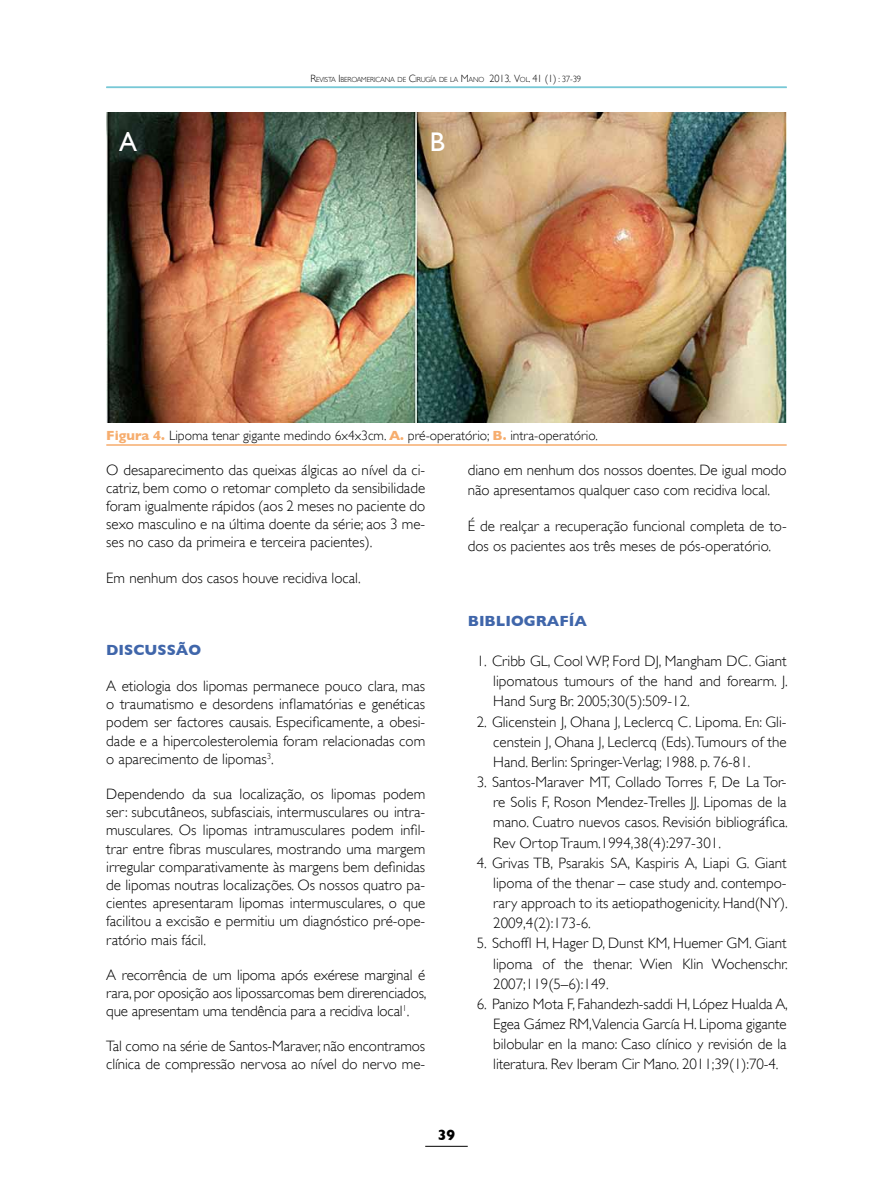
<style>
.page{position:relative;width:893px;height:1191px;background:#fff}
.page>*{position:absolute;margin:0;border:0;box-sizing:border-box;transform-origin:0 0}
.ENUNCIADO_PÁRRAFO_AZ{font:27px "Gill Sans";color:#fff}
.PÁRRAFO{font:300 15px/18.1px "Gill Sans";color:#000;text-align:justify}
.BILIOGRAFÍA{font:300 15px/20.1px "Gill Sans";color:#000;text-align:justify}
.ENUNCIADO_PÁRRAFO_AZ-2{font:700 15px "Gill Sans";color:#4066aa}
.t1{font:700 15px "Gill Sans";color:#000}
.PIE_FIGURAS{font:300 13.5px "Gill Sans";color:#000}
.d-Títulos{font:300 7.35px "Gill Sans";letter-spacing:-.02em;color:#000}
.s1{font-size:10.5px}
.s2{font-size:9px}
.s3{font-weight:700;color:#f6ad6e}
</style>
<div class="page">
<hr style="left:425px;top:1146px;width:43px;height:1px;background:#000">
<hr style="left:106px;top:87px;width:681px;height:1px;background:#77c8d6">
<img style="left:106px;top:113px;width:681px;height:309px">
<hr style="left:106px;top:444px;width:681px;height:2px;background:#f6ad6e">
<p class="d-Títulos" style="left:310px;top:76px;width:272px"><span class="s1">R</span>EVISTA <span class="s1">I</span> BEROAMERICANA DE <span class="s1">C</span>IRUGÍA DE LA <span class="s1">M</span>ANO <span class="s1">2013. V</span>OL<span class="s1">. 41 (1)</span> <span class="s2">: 37-39</span></p>
<p class="ENUNCIADO_PÁRRAFO_AZ" style="left:119px;top:126px;width:20px">A</p>
<p class="ENUNCIADO_PÁRRAFO_AZ" style="left:430px;top:126px;width:17px">B</p>
<p class="PIE_FIGURAS" style="left:106px;top:428px;width:493px"><span class="s3">Figura 4.</span> Lipoma tenar gigante medindo 6x4x3cm. <span class="s3">A.</span> pré-operatório; <span class="s3">B.</span> intra-operatório.</p>
<p class="PÁRRAFO" style="left:106px;top:460px;width:320px">O desaparecimento das queixas álgicas ao nível da ci&shy;catriz, bem como o retomar completo da sensibilidade foram igualmente rápidos (aos 2 meses no paciente do sexo masculino e na última doente da série; aos 3 me&shy;ses no caso da primeira e terceira pacientes).</p>
<p class="PÁRRAFO" style="left:106px;top:568px;width:256px">Em nenhum dos casos houve recidiva local.</p>
<p class="ENUNCIADO_PÁRRAFO_AZ-2" style="left:106px;top:641px;width:96px">DISCUSSÃO</p>
<p class="PÁRRAFO" style="left:106px;top:677px;width:320px">A etiologia dos lipomas permanece pouco clara, mas o traumatismo e desordens inflamatórias e genéticas podem ser factores causais. Especificamente, a obesi&shy;dade e a hipercolesterolemia foram relacionadas com o aparecimento de lipomas<sup>3</sup>.</p>
<p class="PÁRRAFO" style="left:106px;top:785px;width:320px">Dependendo da sua localização, os lipomas podem ser: subcutâneos, subfasciais, intermusculares ou intra&shy;musculares. Os lipomas intramusculares podem infil&shy;trar entre fibras musculares, mostrando uma margem irregular comparativamente às margens bem definidas de lipomas noutras localizações. Os nossos quatro pa&shy;cientes apresentaram lipomas intermusculares, o que facilitou a excisão e permitiu um diagnóstico pré-ope&shy;ratório mais fácil.</p>
<p class="PÁRRAFO" style="left:106px;top:965px;width:322px">A recorrência de um lipoma após exérese marginal é rara, por oposição aos lipossarcomas bem direrenciados, que apresentam uma tendência para a recidiva local<sup>1</sup>.</p>
<p class="PÁRRAFO" style="left:106px;top:1037px;width:320px">Tal como na série de Santos-Maraver, não encontramos clínica de compressão nervosa ao nível do nervo me-</p>
<p class="PÁRRAFO" style="left:468px;top:460px;width:320px;line-height:19.8px">diano em nenhum dos nossos doentes. De igual modo não apresentamos qualquer caso com recidiva local.</p>
<p class="PÁRRAFO" style="left:468px;top:516px;width:320px;line-height:19.8px">É de realçar a recuperação funcional completa de to&shy;dos os pacientes aos três meses de pós-operatório.</p>
<p class="ENUNCIADO_PÁRRAFO_AZ-2" style="left:468px;top:612px;width:121px">BIBLIOGRAFÍA</p>
<p class="BILIOGRAFÍA" style="left:493px;top:651px;width:296px;text-indent:-17px">1. Cribb GL, Cool WP, Ford DJ, Mangham DC. Giant lipomatous tumours of the hand and forearm. J.<br>Hand Surg Br. 2005;30(5):509-12.</p>
<p class="BILIOGRAFÍA" style="left:493px;top:711px;width:295px;text-indent:-17px">2. Glicenstein J, Ohana J, Leclercq C. Lipoma. En: Gli&shy;censtein J, Ohana J, Leclercq (Eds). Tumours of the Hand. Berlin: Springer-Verlag; 1988. p. 76-81.</p>
<p class="BILIOGRAFÍA" style="left:493px;top:772px;width:296px;text-indent:-17px">3. Santos-Maraver MT, Collado Torres F, De La Tor&shy;re Solis F, Roson Mendez-Trelles JJ. Lipomas de la mano. Cuatro nuevos casos. Revisión bibliográfica.<br>Rev Ortop Traum.1994,38(4):297-301.</p>
<p class="BILIOGRAFÍA" style="left:493px;top:852px;width:296px;text-indent:-17px">4. Grivas TB, Psarakis SA, Kaspiris A, Liapi G. Giant lipoma of the thenar – case study and. contempo&shy;rary approach to its aetiopathogenicity. Hand(NY).<br>2009,4(2):173-6.</p>
<p class="BILIOGRAFÍA" style="left:493px;top:933px;width:296px;text-indent:-17px">5. Schoffl H, Hager D, Dunst KM, Huemer GM. Giant lipoma of the thenar. Wien Klin Wochenschr.<br>2007;119(5–6):149.</p>
<p class="BILIOGRAFÍA" style="left:493px;top:994px;width:296px;text-indent:-17px">6. Panizo Mota F, Fahandezh-saddi H, López Hualda A, Egea Gámez RM,Valencia García H. Lipoma gigante bilobular en la mano: Caso clínico y revisión de la literatura. Rev Iberam Cir Mano. 2011;39(1):70-4.</p>
<p class="t1" style="left:438px;top:1125px;width:19px">39</p>
</div>
